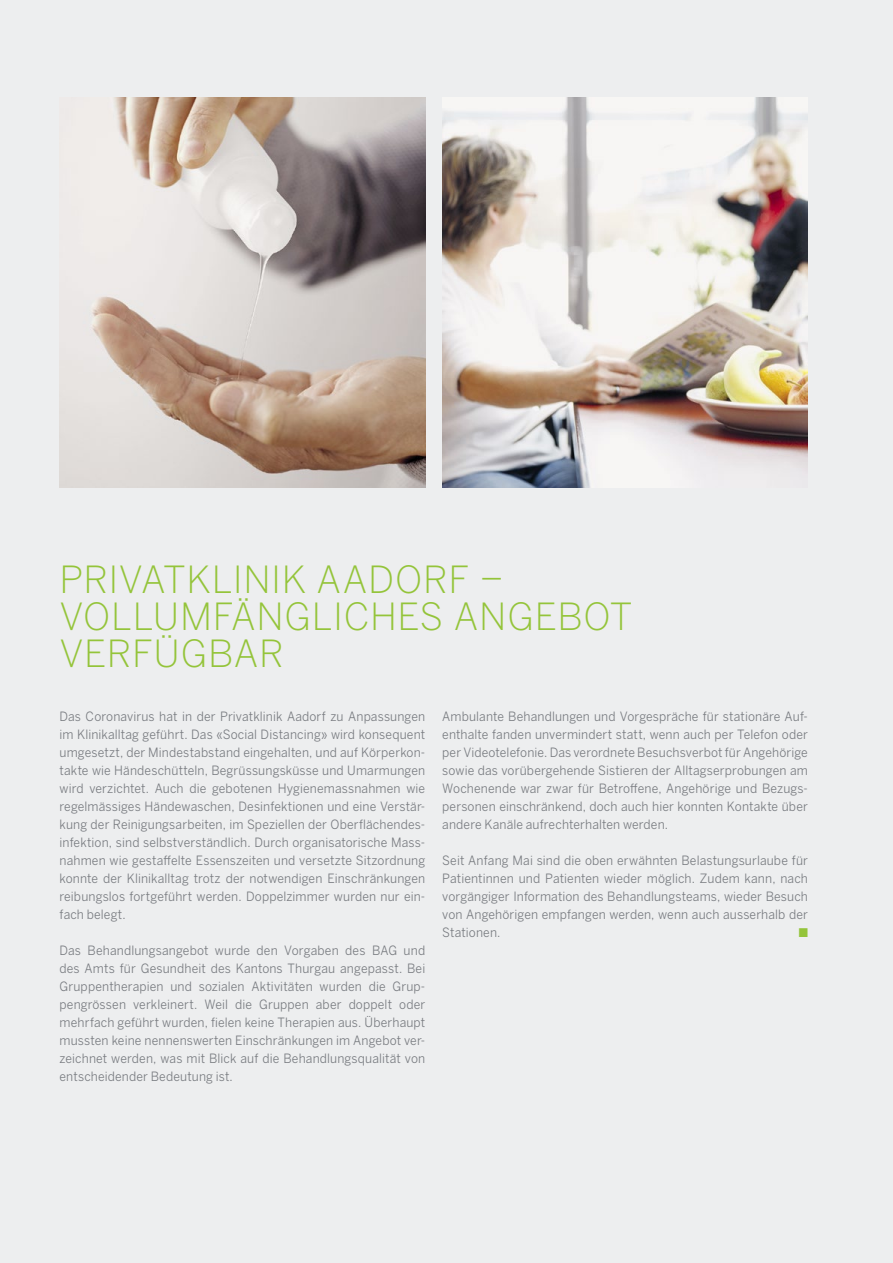
<style>
.page{position:relative;width:893px;height:1263px;background:#edeeef}
.page>*{position:absolute;margin:0;border:0;box-sizing:border-box;transform-origin:0 0}
.t1{font:300 37.2px/37.2px "Benton Sans";letter-spacing:.015em;color:#94c43a}
.t2{font:12.75px/18px "Benton Sans";letter-spacing:.01em;color:#787b80;text-align:justify;scale:.95 1}
.t3{font:12.75px "Zapf Dingbats ITC";color:#94c43a;scale:.95 1}
</style>
<div class="page">
<img style="left:442px;top:98px;width:366px;height:389px">
<img style="left:60px;top:98px;width:365px;height:389px">
<h1 class="t1" style="left:60px;top:561px;width:574px">PRIVATKLINIK AADORF –<br>VOLLUMFÄNGLICHES ANGEBOT<br>VERFÜGBAR</h1>
<p class="t2" style="left:60px;top:707px;width:386px">Das Coronavirus hat in der Privatklinik Aadorf zu Anpassungen im Klinikalltag geführt. Das «Social Distancing» wird konsequent umgesetzt, der Mindestabstand eingehalten, und auf Körperkon&shy;takte wie Händeschütteln, Begrüssungsküsse und Umarmungen wird verzichtet. Auch die gebotenen Hygienemassnahmen wie regelmässiges Händewaschen, Desinfektionen und eine Verstär&shy;kung der Reinigungsarbeiten, im Speziellen der Oberflächendes&shy;infektion, sind selbstverständlich. Durch organisatorische Mass&shy;nahmen wie gestaffelte Essenszeiten und versetzte Sitzordnung konnte der Klinikalltag trotz der notwendigen Einschränkungen reibungslos fortgeführt werden. Doppelzimmer wurden nur ein&shy;fach belegt.</p>
<p class="t2" style="left:60px;top:942px;width:386px">Das Behandlungsangebot wurde den Vorgaben des BAG und des Amts für Gesundheit des Kantons Thurgau angepasst. Bei Gruppentherapien und sozialen Aktivitäten wurden die Grup&shy;pengrössen verkleinert. Weil die Gruppen aber doppelt oder mehrfach geführt wurden, fielen keine Therapien aus. Überhaupt mussten keine nennenswerten Einschränkungen im Angebot ver&shy;zeichnet werden, was mit Blick auf die Behandlungsqualität von entscheidender Bedeutung ist.</p>
<p class="t2" style="left:442px;top:707px;width:386px">Ambulante Behandlungen und Vorgespräche für stationäre Auf&shy;enthalte fanden unvermindert statt, wenn auch per Telefon oder per Videotelefonie. Das verordnete Besuchsverbot für Angehörige sowie das vorübergehende Sistieren der Alltagserprobungen am Wochenende war zwar für Betroffene, Angehörige und Bezugs&shy;personen einschränkend, doch auch hier konnten Kontakte über andere Kanäle aufrechterhalten werden.</p>
<p class="t2" style="left:442px;top:852px;width:386px">Seit Anfang Mai sind die oben erwähnten Belastungsurlaube für Patientinnen und Patienten wieder möglich. Zudem kann, nach vorgängiger Information des Behandlungsteams, wieder Besuch von Angehörigen empfangen werden, wenn auch ausserhalb der Stationen.</p>
<p class="t3" style="left:799px;top:927px;width:11px">■</p>
</div>
